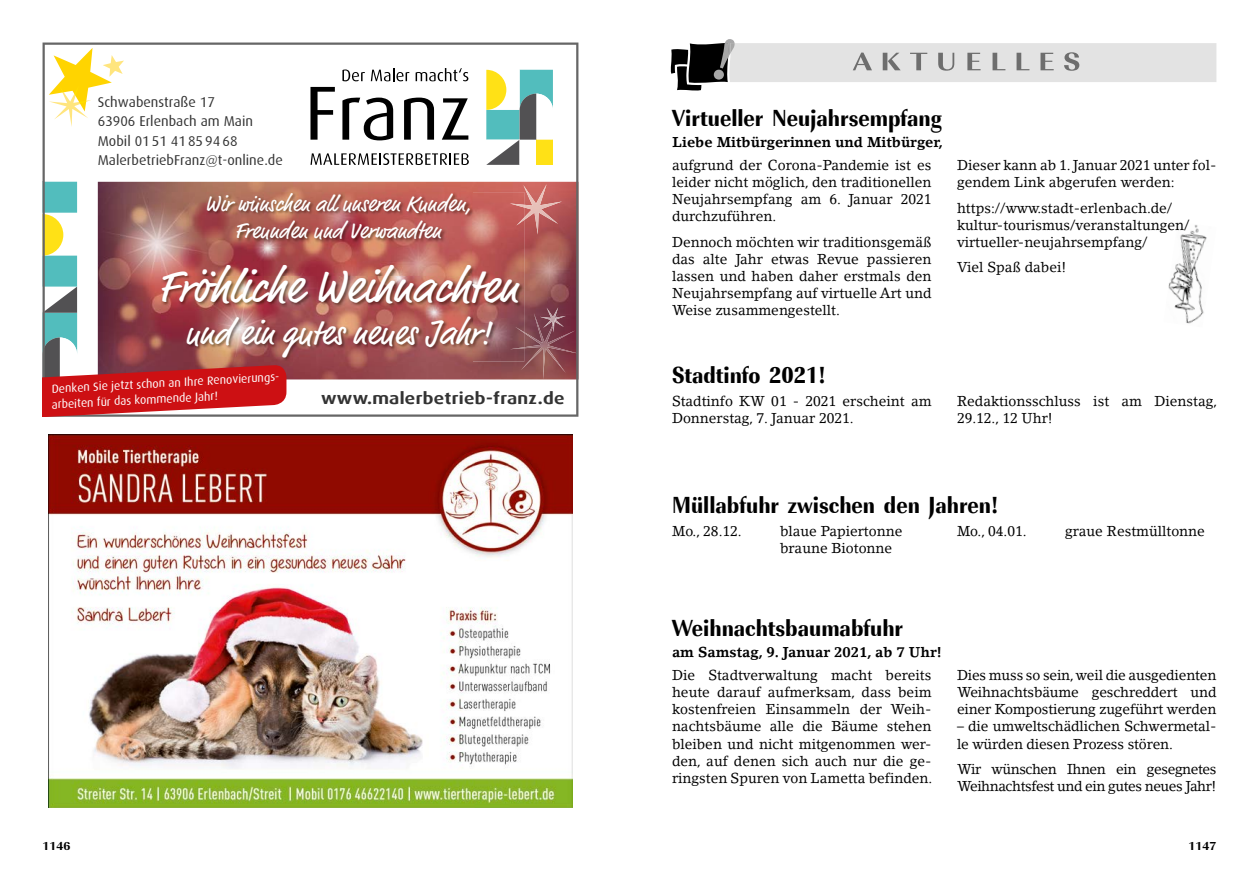
<style>
.page{position:relative;width:1259px;height:893px;background:#fff}
.page>*{position:absolute;margin:0;border:0;box-sizing:border-box;transform-origin:0 0}
.t1{font:46.5px "Market";color:#fff}
.t2{font:34.5px "Market";color:#fff}
.t3{font:700 expanded 24px "Imperial URW Ext Nar";color:#000}
.t4{font:22.5px/27px "Market";color:#fff;text-align:center}
.t5{font:700 16.5px "Dax Wide";letter-spacing:.02em;color:#333}
.t6{font:14.25px/17.1px "Lino Letter Std";color:#000}
.t7{font:14.25px/19.5px "Dax";color:#333}
.t8{font:14.25px/17.1px "Lino Letter Std";letter-spacing:-.03em;color:#000}
.t9{font:700 14.25px "Lino Letter Std";color:#000}
.t10{font:12px/15.8px "Dax";color:#fff}
.t11{font:700 expanded 12px "Imperial URW";color:#000}
</style>
<div class="page">
<img style="left:1168px;top:225px;width:39px;height:99px">
<svg style="left:670px;top:39px;width:546px;height:52px"></svg>
<svg style="left:43px;top:43px;width:535px;height:374px"></svg>
<img style="left:43px;top:182px;width:243px;height:235px">
<svg style="left:49px;top:48px;width:75px;height:79px"></svg>
<img style="left:540px;top:307px;width:26px;height:25px">
<svg style="left:553px;top:317px;width:3px;height:10px"></svg>
<img style="left:49px;top:434px;width:524px;height:374px">
<p class="t7" style="left:98px;top:92px;width:186px">Schwabenstraße 17<br>63906 Erlenbach am Main<br>Mobil 01 51 41 85 94 68<br>MalerbetriebFranz@t-online.de</p>
<h3 class="t4" style="left:205px;top:192px;width:268px">Wir wünschen all unseren Kunden,<br>Freunden und Verwandten</h3>
<h1 class="t1" style="left:158px;top:260px;width:362px">Fröhliche Weihnachten</h1>
<h2 class="t2" style="left:185px;top:312px;width:307px">und ein gutes neues Jahr!</h2>
<p class="t10" style="left:50px;top:381px;width:232px;rotate:-3deg">Denken Sie jetzt schon an Ihre Renovierungs&shy;arbeiten für das kommende Jahr!</p>
<p class="t5" style="left:321px;top:389px;width:245px">www.malerbetrieb-franz.de</p>
<h3 class="t3" style="left:672px;top:103px;width:271px">Virtueller Neujahrsempfang</h3>
<p class="t9" style="left:672px;top:133px;width:272px">Liebe Mitbürgerinnen und Mitbürger,</p>
<p class="t6" style="left:672px;top:156px;width:261px;text-align:justify">aufgrund der Corona-Pandemie ist es leider nicht möglich, den traditionellen Neujahrsempfang am 6. Januar 2021 durchzuführen.</p>
<p class="t6" style="left:672px;top:233px;width:261px;text-align:justify">Dennoch möchten wir traditionsgemäß das alte Jahr etwas Revue passieren lassen und haben daher erstmals den Neujahrsempfang auf virtuelle Art und Weise zusammengestellt.</p>
<p class="t6" style="left:957px;top:156px;width:261px">Dieser kann ab 1. Januar 2021 unter fol&shy;gendem Link abgerufen werden:</p>
<p class="t6" style="left:957px;top:199px;width:234px">https://www.stadt-erlenbach.de/ kultur-tourismus/veranstaltungen/ virtueller-neujahrsempfang/</p>
<p class="t6" style="left:957px;top:259px;width:111px">Viel Spaß dabei!</p>
<h3 class="t3" style="left:672px;top:360px;width:155px">Stadtinfo 2021!</h3>
<p class="t6" style="left:672px;top:392px;width:261px">Stadtinfo KW 01 - 2021 erscheint am<br>Donnerstag, 7. Januar 2021.</p>
<p class="t6" style="left:957px;top:392px;width:262px">Redaktionsschluss ist am Dienstag,<br>29.12., 12 Uhr!</p>
<h3 class="t3" style="left:672px;top:490px;width:328px">Müllabfuhr zwischen den Jahren!</h3>
<p class="t6" style="left:957px;top:522px;width:71px">Mo., 04.01.</p>
<p class="t6" style="left:1065px;top:522px;width:141px">graue Restmülltonne</p>
<p class="t6" style="left:672px;top:522px;width:71px">Mo., 28.12.</p>
<p class="t6" style="left:780px;top:522px;width:124px">blaue Papiertonne braune Biotonne</p>
<h3 class="t3" style="left:672px;top:613px;width:232px">Weihnachtsbaumabfuhr</h3>
<p class="t9" style="left:672px;top:643px;width:271px">am Samstag, 9. Januar 2021, ab 7 Uhr!</p>
<p class="t6" style="left:672px;top:666px;width:262px;text-align:justify">Die Stadtverwaltung macht bereits heute darauf aufmerksam, dass beim kostenfreien Einsammeln der Weih&shy;nachtsbäume alle die Bäume stehen bleiben und nicht mitgenommen wer&shy;den, auf denen sich auch nur die ge&shy;ringsten Spuren von Lametta befinden.</p>
<p class="t6" style="left:957px;top:666px;width:261px;text-align:justify">Dies muss so sein, weil die ausgedienten Weihnachtsbäume geschreddert und einer Kompostierung zugeführt werden</p>
<p class="t6" style="left:957px;top:718px;width:261px">– die umweltschädlichen Schwermetal&shy;le würden diesen Prozess stören.</p>
<p class="t8" style="left:957px;top:760px;width:261px">Wir wünschen Ihnen ein gesegnetes<br>Weihnachtsfest und ein gutes neues Jahr!</p>
<p class="t11" style="left:43px;top:839px;width:29px">1146</p>
<p class="t11" style="left:1188px;top:839px;width:29px">1147</p>
</div>
